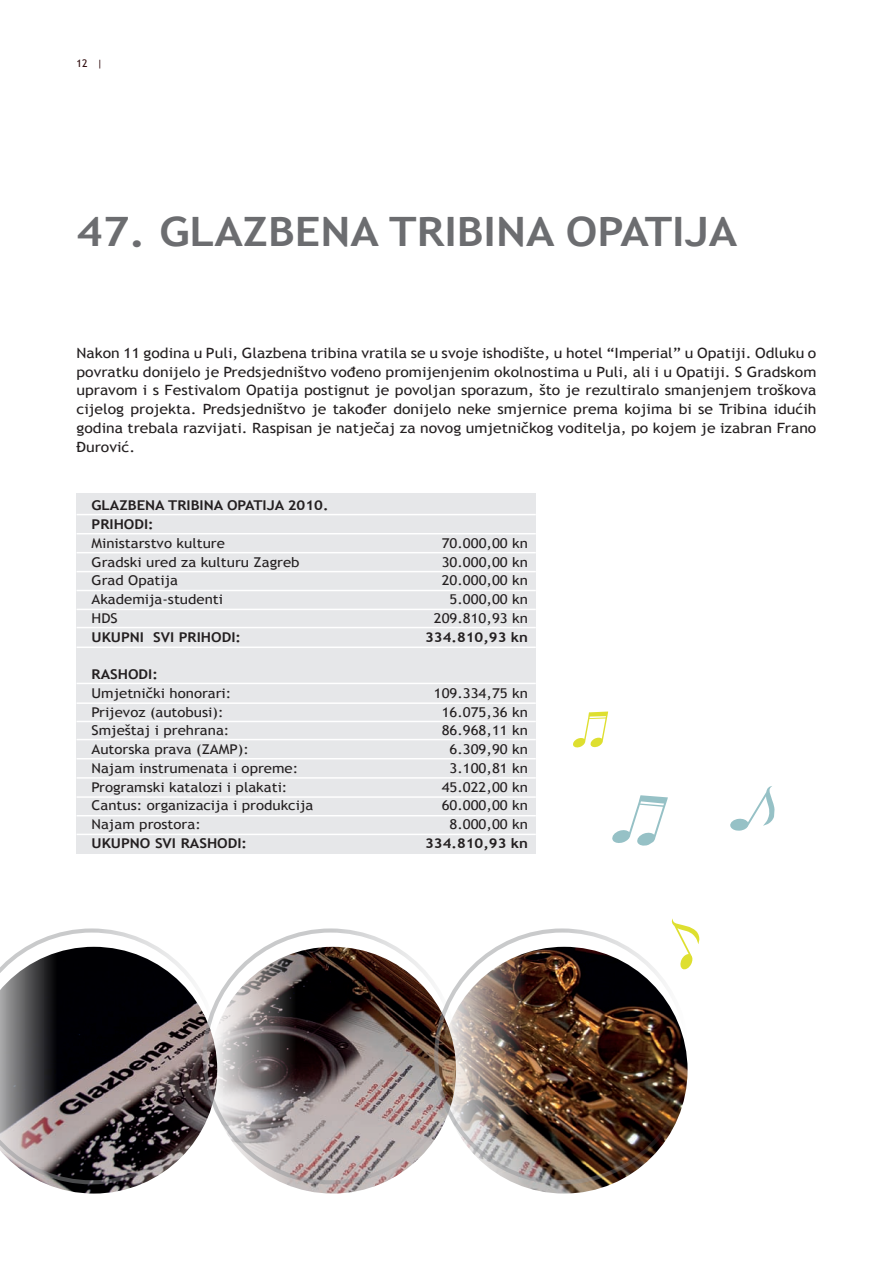
<style>
.page{position:relative;width:893px;height:1263px;background:#fff}
.page>*{position:absolute;margin:0;border:0;box-sizing:border-box;transform-origin:0 0}
.t1{font:700 40.5px "Trebuchet MS";color:#6c6d70;scale:1.11 1}
.t2{font:14.1px/18.8px "Trebuchet MS";color:#231f20;text-align:justify;scale:1.11 1}
.t3{font:13.5px "Trebuchet MS";color:#231f20;scale:1.11 1}
.t4{font:700 13.5px/18.8px "Trebuchet MS";color:#231f20;scale:1.11 1}
.t5{font:10.5px "Trebuchet MS";color:#2f0c0e}
</style>
<div class="page">
<div style="left:77px;top:493px;width:459px;height:361px;background:#e6e7e9"></div>
<hr style="left:77px;top:514px;width:459px;height:1px;background:#fff">
<hr style="left:77px;top:533px;width:459px;height:1px;background:#fff">
<hr style="left:77px;top:590px;width:459px;height:1px;background:#fff">
<hr style="left:77px;top:571px;width:459px;height:1px;background:#fff">
<hr style="left:77px;top:552px;width:459px;height:1px;background:#fff">
<hr style="left:77px;top:609px;width:459px;height:1px;background:#fff">
<hr style="left:77px;top:627px;width:459px;height:1px;background:#fff">
<hr style="left:77px;top:646px;width:459px;height:2px;background:#fff">
<hr style="left:77px;top:683px;width:459px;height:1px;background:#fff">
<hr style="left:77px;top:702px;width:459px;height:2px;background:#fff">
<hr style="left:77px;top:721px;width:459px;height:1px;background:#fff">
<hr style="left:77px;top:739px;width:459px;height:1px;background:#fff">
<hr style="left:77px;top:758px;width:459px;height:1px;background:#fff">
<hr style="left:77px;top:777px;width:459px;height:2px;background:#fff">
<hr style="left:77px;top:796px;width:459px;height:2px;background:#fff">
<hr style="left:77px;top:815px;width:459px;height:1px;background:#fff">
<hr style="left:77px;top:834px;width:459px;height:1px;background:#fff">
<svg style="left:46px;top:989px;width:176px;height:205px"></svg>
<svg style="left:0;top:928px;width:220px;height:256px"></svg>
<img style="left:207px;top:944px;width:252px;height:252px;border-radius:126px">
<img style="left:438px;top:944px;width:252px;height:252px;border-radius:126px">
<svg style="left:612px;top:795px;width:56px;height:51px"></svg>
<svg style="left:671px;top:918px;width:28px;height:52px"></svg>
<svg style="left:573px;top:711px;width:35px;height:37px"></svg>
<svg style="left:730px;top:786px;width:44px;height:45px"></svg>
<p class="t5" style="left:77px;top:57px;width:27px">12 |</p>
<h1 class="t1" style="left:77px;top:206px;width:597px">47. GLAZBENA TRIBINA OPATIJA</h1>
<p class="t2" style="left:77px;top:344px;width:668px">Nakon 11 godina u Puli, Glazbena tribina vratila se u svoje ishodište, u hotel “Imperial” u Opatiji. Odluku o povratku donijelo je Predsjedništvo vođeno promijenjenim okolnostima u Puli, ali i u Opatiji. S Gradskom upravom i s Festivalom Opatija postignut je povoljan sporazum, što je rezultiralo smanjenjem troškova cijelog projekta. Predsjedništvo je također donijelo neke smjernice prema kojima bi se Tribina idućih godina trebala razvijati. Raspisan je natječaj za novog umjetničkog voditelja, po kojem je izabran Frano Đurović.</p>
<p class="t4" style="left:92px;top:496px;width:215px">GLAZBENA TRIBINA OPATIJA 2010.<br>PRIHODI</p>
<p class="t4" style="left:148px;top:515px;width:6px">:</p>
<p class="t3" style="left:92px;top:535px;width:122px">Ministarstvo kulture</p>
<p class="t3" style="left:442px;top:535px;width:79px">70.000,00 kn</p>
<p class="t3" style="left:92px;top:554px;width:189px">Gradski ured za kulturu Zagreb</p>
<p class="t3" style="left:442px;top:554px;width:79px">30.000,00 kn</p>
<p class="t3" style="left:92px;top:572px;width:80px">Grad Opatija</p>
<p class="t3" style="left:442px;top:572px;width:79px">20.000,00 kn</p>
<p class="t3" style="left:92px;top:591px;width:120px">Akademija-studenti</p>
<p class="t3" style="left:450px;top:591px;width:72px">5.000,00 kn</p>
<p class="t3" style="left:92px;top:610px;width:15px">HDS</p>
<p class="t3" style="left:434px;top:610px;width:86px">209.810,93 kn</p>
<p class="t4" style="left:92px;top:627px;width:18px">UKUPNI</p>
<p class="t4" style="left:153px;top:627px;width:7px">SVI</p>
<p class="t4" style="left:179px;top:627px;width:9px">PRIHODI</p>
<p class="t4" style="left:236px;top:627px;width:6px">:</p>
<p class="t4" style="left:425px;top:627px;width:94px">334.810,93 KN</p>
<p class="t4" style="left:92px;top:665px;width:17px">RASHODI</p>
<p class="t4" style="left:152px;top:665px;width:6px">:</p>
<p class="t3" style="left:92px;top:685px;width:127px">Umjetnički honorari:</p>
<p class="t3" style="left:434px;top:685px;width:86px">109.334,75 kn</p>
<p class="t3" style="left:92px;top:704px;width:120px">Prijevoz (autobusi):</p>
<p class="t3" style="left:442px;top:704px;width:79px">16.075,36 kn</p>
<p class="t3" style="left:92px;top:723px;width:126px">Smještaj i prehrana:</p>
<p class="t3" style="left:442px;top:723px;width:79px">86.968,11 kn</p>
<p class="t3" style="left:92px;top:741px;width:143px">Autorska prava (ZAMP):</p>
<p class="t3" style="left:450px;top:741px;width:72px">6.309,90 kn</p>
<p class="t3" style="left:92px;top:760px;width:188px">Najam instrumenata i opreme:</p>
<p class="t3" style="left:450px;top:760px;width:72px">3.100,81 kn</p>
<p class="t3" style="left:92px;top:779px;width:178px">Programski katalozi i plakati:</p>
<p class="t3" style="left:442px;top:779px;width:79px">45.022,00 kn</p>
<p class="t3" style="left:92px;top:798px;width:201px">Cantus: organizacija i produkcija</p>
<p class="t3" style="left:442px;top:798px;width:79px">60.000,00 kn</p>
<p class="t3" style="left:92px;top:816px;width:100px">Najam prostora:</p>
<p class="t3" style="left:450px;top:816px;width:72px">8.000,00 kn</p>
<p class="t4" style="left:92px;top:834px;width:19px">UKUPNO</p>
<p class="t4" style="left:155px;top:834px;width:7px">SVI</p>
<p class="t4" style="left:181px;top:834px;width:9px">RASHODI</p>
<p class="t4" style="left:242px;top:834px;width:6px">:</p>
<p class="t4" style="left:425px;top:834px;width:94px">334.810,93 KN</p>
</div>
